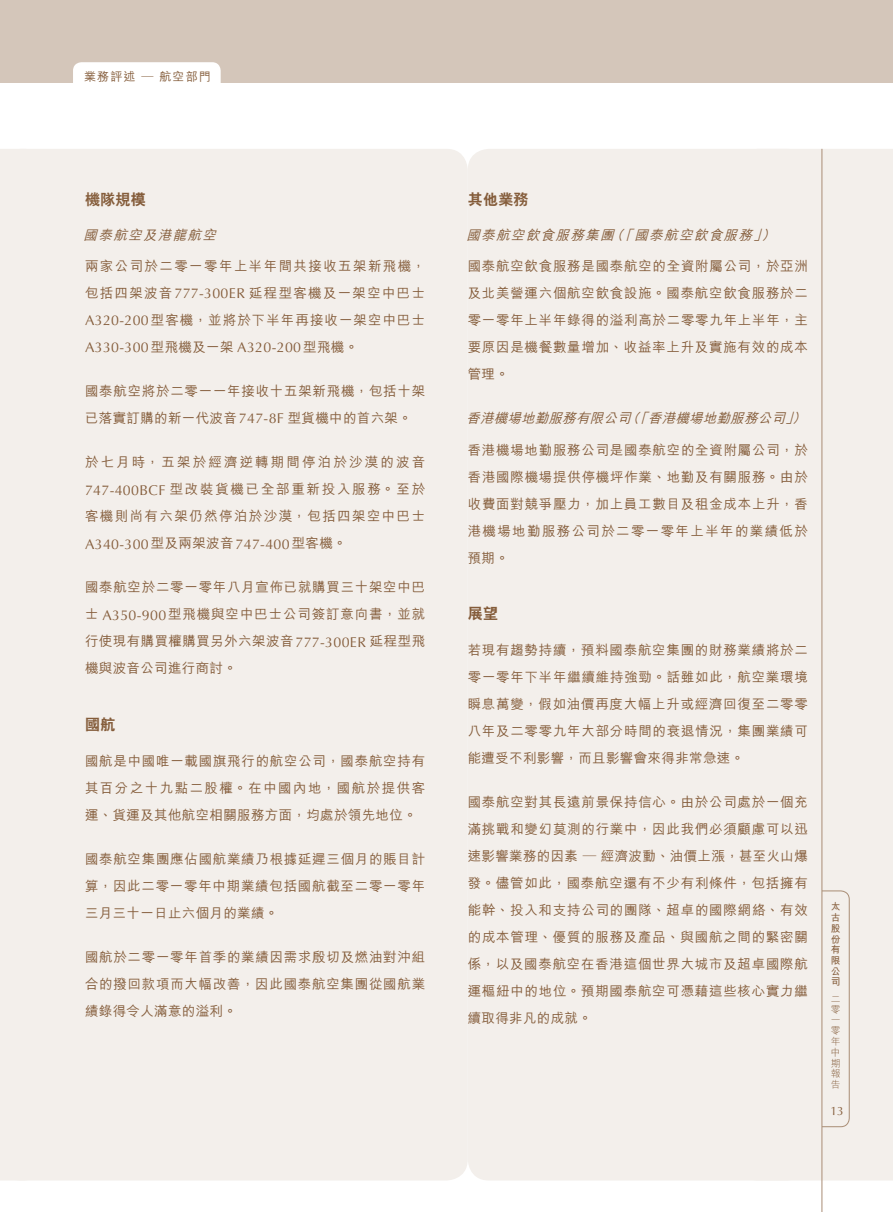
<style>
.page{position:relative;width:893px;height:1212px;background:#fff}
.page>*{position:absolute;margin:0;border:0;box-sizing:border-box;transform-origin:0 0}
.t1{font:800 15px "C Hei 2 HK";letter-spacing:.02em;color:#845c3a}
.t2{font:14.1px "Optima";letter-spacing:.025em;color:#845c3a}
.t3{font:500 13.5px/27px "M Hei HK";letter-spacing:.055em;color:#845c3a;text-align:justify}
.t4{font:italic 500 13.5px "M Hei HK";color:#845c3a}
.t5{font:500 12px "M Hei HK";letter-spacing:.1em;color:#845c3a}
.t6{font:12px "Optima";color:#845c3a}
.t7{font:300 9.75px/10.8px "M Hei HK";color:#845c3a;text-align:justify}
.t8{font:700 9.75px/10.8px "M Hei HK";color:#845c3a;text-align:justify}
.s1{font-family:"Optima";font-weight:400;font-size:14.1px}
.s2{font-family:"M Hei HK";font-weight:500;font-size:13.5px}
</style>
<div class="page">
<div style="left:791px;top:149px;width:102px;height:1031px;background:#f3efeb"></div>
<div style="left:0;top:0;width:893px;height:82px;background:#d4c6ba"></div>
<div style="left:0;top:149px;width:468px;height:1031px;background:#f3efeb;border-radius:21px"></div>
<div style="left:468px;top:149px;width:340px;height:1031px;background:#f3efeb;border-radius:21px"></div>
<svg style="left:821px;top:890px;width:29px;height:237px;background:#eee8e3"></svg>
<hr style="left:822px;top:149px;width:1px;height:1063px;background:#a98d75">
<div style="left:73px;top:62px;width:148px;height:21px;background:#fff"></div>
<p class="t5" style="left:84px;top:68px;width:129px">業務評述 — 航空部門</p>
<p class="t1" style="left:85px;top:189px;width:62px">機隊規模</p>
<p class="t4" style="left:84px;top:225px;width:139px">國泰航空及港龍航空</p>
<p class="t3" style="left:85px;top:252px;width:342px">兩家公司於二零一零年上半年間共接收五架新飛機，包括四架波音<span class="s1">777-300ER</span> 延程型客機及一架空中巴士<span class="s1">A320-200</span>型客機，並將於下半年再接收一架空中巴士</p>
<p class="t2" style="left:85px;top:339px;width:275px">A330-300<span class="s2">型飛機及一架</span> A320-200<span class="s2">型飛機。</span></p>
<p class="t3" style="left:85px;top:377px;width:342px">國泰航空將於二零一一年接收十五架新飛機，包括十架已落實訂購的新一代波音<span class="s1">747-8F</span> 型貨機中的首六架。</p>
<p class="t3" style="left:85px;top:448px;width:342px">於七月時，五架於經濟逆轉期間停泊於沙漠的波音<span class="s1">747-400BCF</span> 型改裝貨機已全部重新投入服務。至於客機則尚有六架仍然停泊於沙漠，包括四架空中巴士</p>
<p class="t2" style="left:85px;top:535px;width:263px">A340-300<span class="s2">型及兩架波音</span>747-400<span class="s2">型客機。</span></p>
<p class="t3" style="left:85px;top:573px;width:342px">國泰航空於二零一零年八月宣佈已就購買三十架空中巴士 <span class="s1">A350-900</span>型飛機與空中巴士公司簽訂意向書，並就行使現有購買權購買另外六架波音<span class="s1">777-300ER</span> 延程型飛機與波音公司進行商討。</p>
<p class="t1" style="left:85px;top:715px;width:32px">國航</p>
<p class="t3" style="left:85px;top:746px;width:342px">國航是中國唯一載國旗飛行的航空公司，國泰航空持有其百分之十九點二股權。在中國內地，國航於提供客運、貨運及其他航空相關服務方面，均處於領先地位。</p>
<p class="t3" style="left:85px;top:844px;width:342px">國泰航空集團應佔國航業績乃根據延遲三個月的賬目計算，因此二零一零年中期業績包括國航截至二零一零年三月三十一日止六個月的業績。</p>
<p class="t3" style="left:85px;top:942px;width:342px">國航於二零一零年首季的業績因需求殷切及燃油對沖組合的撥回款項而大幅改善，因此國泰航空集團從國航業績錄得令人滿意的溢利。</p>
<p class="t1" style="left:468px;top:189px;width:62px">其他業務</p>
<p class="t4" style="left:466px;top:225px;width:315px">國泰航空飲食服務集團（「國泰航空飲食服務」）</p>
<p class="t3" style="left:468px;top:252px;width:342px">國泰航空飲食服務是國泰航空的全資附屬公司，於亞洲及北美營運六個航空飲食設施。國泰航空飲食服務於二零一零年上半年錄得的溢利高於二零零九年上半年，主要原因是機餐數量增加、收益率上升及實施有效的成本管理。</p>
<p class="t4" style="left:466px;top:409px;width:345px">香港機場地勤服務有限公司（「香港機場地勤服務公司」）</p>
<p class="t3" style="left:468px;top:435px;width:342px">香港機場地勤服務公司是國泰航空的全資附屬公司，於香港國際機場提供停機坪作業、地勤及有關服務。由於收費面對競爭壓力，加上員工數目及租金成本上升，香港機場地勤服務公司於二零一零年上半年的業績低於預期。</p>
<p class="t1" style="left:468px;top:604px;width:32px">展望</p>
<p class="t3" style="left:468px;top:635px;width:342px">若現有趨勢持續，預料國泰航空集團的財務業績將於二零一零年下半年繼續維持強勁。話雖如此，航空業環境瞬息萬變，假如油價再度大幅上升或經濟回復至二零零八年及二零零九年大部分時間的衰退情況，集團業績可能遭受不利影響，而且影響會來得非常急速。</p>
<p class="t3" style="left:468px;top:787px;width:342px">國泰航空對其長遠前景保持信心。由於公司處於一個充滿挑戰和變幻莫測的行業中，因此我們必須顧慮可以迅速影響業務的因素 ─ 經濟波動、油價上漲，甚至火山爆發。儘管如此，國泰航空還有不少有利條件，包括擁有能幹、投入和支持公司的團隊、超卓的國際網絡、有效的成本管理、優質的服務及產品、與國航之間的緊密關係，以及國泰航空在香港這個世界大城市及超卓國際航運樞紐中的地位。預期國泰航空可憑藉這些核心實力繼續取得非凡的成就。</p>
<p class="t8" style="left:831px;top:900px;width:11px">太古股份有限公司</p>
<p class="t7" style="left:831px;top:993px;width:11px">二零一零年中期報告</p>
<p class="t6" style="left:830px;top:1104px;width:15px">1 3</p>
</div>
